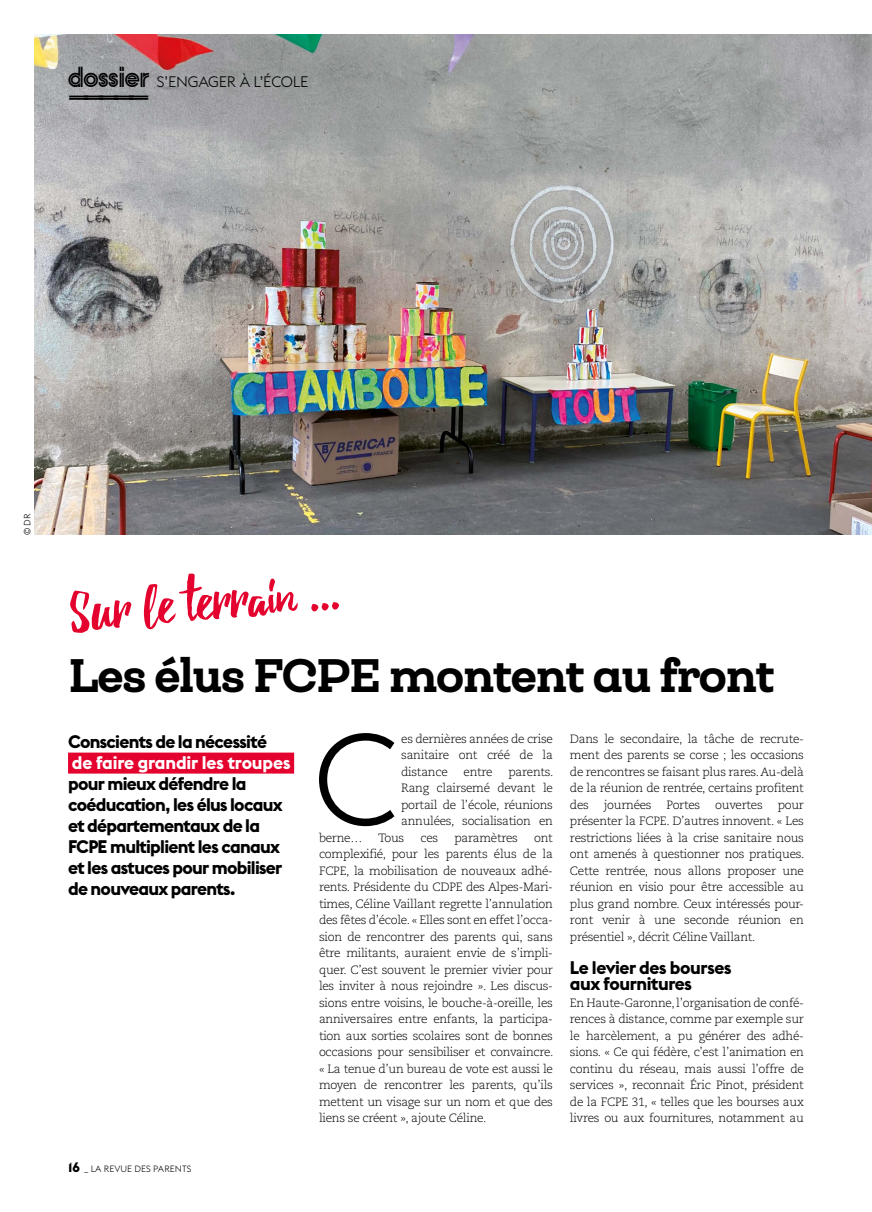
<style>
.page{position:relative;width:872px;height:1212px;background:#fff}
.page>*{position:absolute;margin:0;border:0;box-sizing:border-box;transform-origin:0 0}
.t1{font:300 128.25px "Euclid Flex";color:#000}
.t2{font:60px "Beacon";color:#e4032e}
.t3{font:900 45px "Queulat";letter-spacing:-.04em;color:#000}
.t4{font:700 24px "OL Round Gothic Inline";color:#000}
.t5{font:700 18px/21px "Euclid Flex";letter-spacing:-.04em;color:#000}
.t6{font:700 18px "Euclid Flex";letter-spacing:-.01em;color:#fff}
.t7{font:300 15px "Euclid Flex";letter-spacing:-.015em;color:#000}
.t8{font:300 12px/16.5px "Caecilia LT Std";letter-spacing:-.025em;color:#000;text-align:justify}
.t9{font:300 9px "Euclid Flex";color:#000}
.s1{font-family:"OL Round Gothic Inline";font-weight:700;font-size:24px}
.s2{font-weight:700;font-size:13.5px}
</style>
<div class="page">
<img style="left:34px;top:34px;width:838px;height:501px">
<div style="left:68px;top:752px;width:226px;height:21px;background:#e4032e"></div>
<p class="t7" style="left:68px;top:73px;width:242px"><span class="s1">dossier</span> S’ENGAGER À L’ÉCOLE</p>
<h3 class="t4" style="left:68px;top:80px;width:83px">—————</h3>
<p class="t9" style="left:22px;top:535px;width:23px;rotate:-90deg">© DR</p>
<h2 class="t2" style="left:67px;top:576px;width:271px;rotate:-5deg">Sur le terrain ...</h2>
<h3 class="t3" style="left:68px;top:644px;width:708px">Les élus FCPE montent au front</h3>
<h3 class="t5" style="left:68px;top:731px;width:201px">Conscients de la nécessité</h3>
<h3 class="t6" style="left:72px;top:752px;width:220px">de faire grandir les troupes</h3>
<h3 class="t5" style="left:68px;top:773px;width:216px">pour mieux défendre la coéducation, les élus locaux et départementaux de la<br>FCPE multiplient les canaux et les astuces pour mobiliser de nouveaux parents.</h3>
<p class="t9" style="left:68px;top:1163px;width:125px"><span class="s2">16</span> _ LA REVUE DES PARENTS</p>
<h1 class="t1" style="left:314px;top:706px;width:87px">C</h1>
<p class="t8" style="left:401px;top:730px;width:153px">es dernières années de crise sanitaire ont créé de la distance</p>
<p class="t8" style="left:401px;top:763px;width:154px;text-indent:107px">parents.<br>Rang clairsemé devant le portail de l’école, réunions annulées, socialisation en</p>
<p class="t8" style="left:463px;top:763px;width:31px">entre</p>
<p class="t8" style="left:319px;top:829px;width:45px">berne…</p>
<p class="t8" style="left:378px;top:829px;width:28px">Tous</p>
<p class="t8" style="left:420px;top:829px;width:19px">ces</p>
<p class="t8" style="left:454px;top:829px;width:65px">paramètres</p>
<p class="t8" style="left:319px;top:829px;width:236px;text-indent:215px">ont complexifié, pour les parents élus de la FCPE, la mobilisation de nouveaux adhé&shy;rents. Présidente du CDPE des Alpes-Mari&shy;times, Céline Vaillant regrette l’annulation des fêtes d’école. « Elles sont en effet l’occa&shy;sion de rencontrer des parents qui, sans être militants, auraient envie de s’impli&shy;quer. C’est souvent le premier vivier pour les inviter à nous rejoindre ». Les discus&shy;sions entre voisins, le bouche-à-oreille, les anniversaires entre enfants, la participa&shy;tion aux sorties scolaires sont de bonnes occasions pour sensibiliser et convaincre. « La tenue d’un bureau de vote est aussi le moyen de rencontrer les parents, qu’ils mettent un visage sur un nom et que des liens se créent », ajoute Céline.</p>
<p class="t8" style="left:570px;top:730px;width:236px">Dans le secondaire, la tâche de recrute&shy;ment des parents se corse ; les occasions de rencontres se faisant plus rares. Au-delà de la réunion de rentrée, certains profitent des journées Portes ouvertes pour présenter la FCPE. D’autres innovent. « Les restrictions liées à la crise sanitaire nous ont amenés à questionner nos pratiques.<br>Cette rentrée, nous allons proposer une réunion en visio pour être accessible au plus grand nombre. Ceux intéressés pour&shy;ront venir à une seconde réunion en présentiel », décrit Céline Vaillant.</p>
<h3 class="t5" style="left:570px;top:959px;width:163px;line-height:16.5px">Le levier des bourses aux fournitures</h3>
<p class="t8" style="left:570px;top:994px;width:235px">En Haute-Garonne, l’organisation de confé&shy;rences à distance, comme par exemple sur le harcèlement, a pu générer des adhé&shy;sions. « Ce qui fédère, c’est l’animation en continu du réseau, mais aussi l’offre de services », reconnait Éric Pinot, président de la FCPE 31, « telles que les bourses aux livres ou aux fournitures, notamment au</p>
</div>
